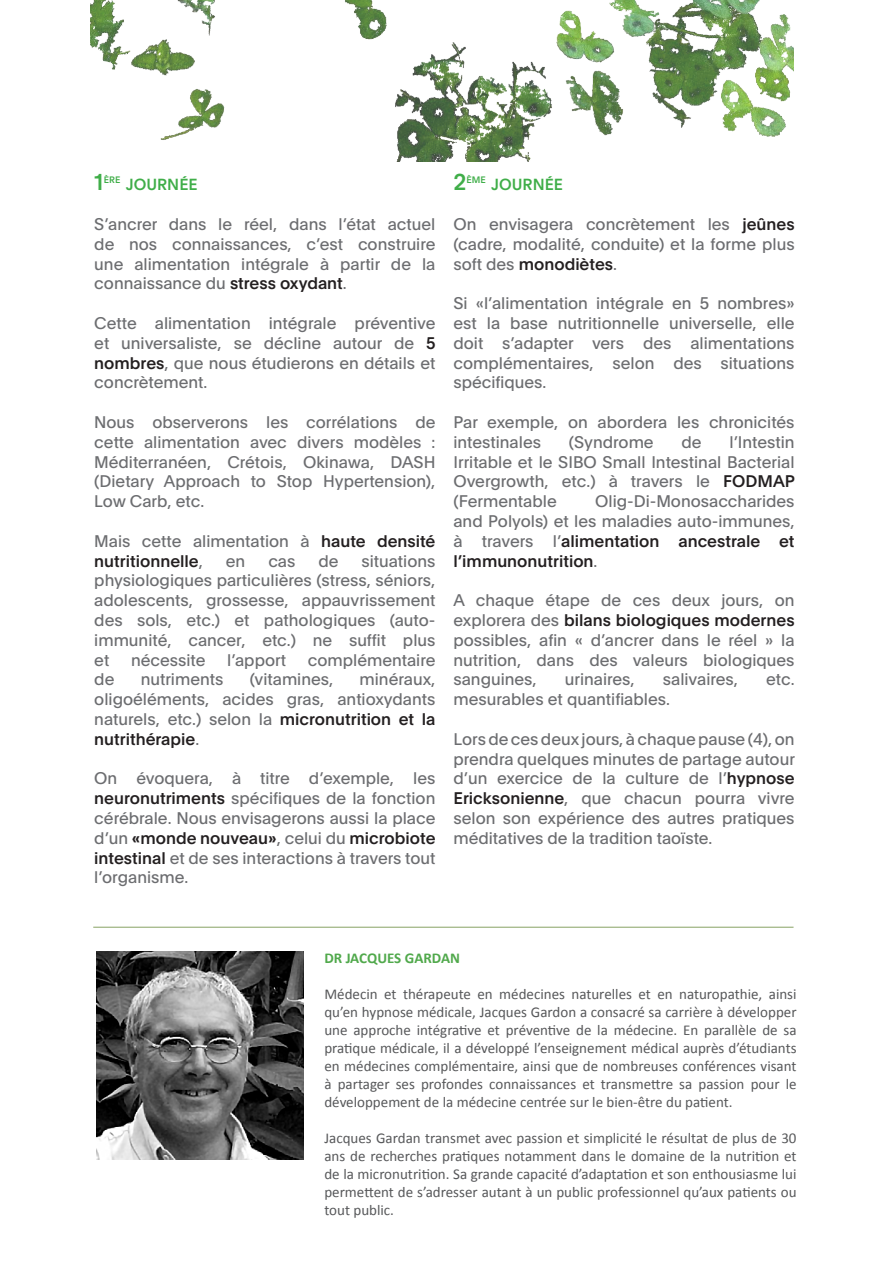
<style>
.page{position:relative;width:893px;height:1263px;background:#fff}
.page>*{position:absolute;margin:0;border:0;box-sizing:border-box;transform-origin:0 0}
.t1{font:500 22.5px "Plain";color:#40ae49}
.t2{font:16.5px/19.8px "Plain";color:#6c6d70;text-align:justify}
.t3{font:500 16.5px/19.8px "Plain";color:#231f20}
.t4{font:500 15.75px "Plain";color:#40ae49}
.t5{font:15px/18px "Calibri";color:#57585a;text-align:justify}
.t6{font:700 15px "Calibri";color:#51a94c}
.t7{font:500 9.15px "Plain";color:#40ae49}
.s1{font-weight:500;color:#231f20}
.s2{font-weight:400;color:#6c6d70}
</style>
<div class="page">
<img style="left:96px;top:952px;width:208px;height:207px">
<img style="left:90px;top:0;width:703px;height:162px">
<hr style="left:93px;top:927px;width:700px;height:1px;background:#698a3b">
<p class="t1" style="left:94px;top:166px;width:11px">1</p>
<p class="t7" style="left:104px;top:173px;width:18px">ÈRE</p>
<p class="t4" style="left:126px;top:173px;width:73px">JOURNÉE</p>
<p class="t2" style="left:94px;top:213px;width:343px">S’ancrer dans le réel, dans l’état actuel de nos connaissances, c’est construire une alimentation intégrale à partir de la connaissance du <span class="s1">stress oxydant</span>.</p>
<p class="t2" style="left:94px;top:312px;width:343px">Cette alimentation intégrale préventive et universaliste, se décline autour de <span class="s1">5 nombres</span>, que nous étudierons en détails et concrètement.</p>
<p class="t2" style="left:94px;top:411px;width:343px">Nous observerons les corrélations de cette alimentation avec divers modèles :<br>Méditerranéen, Crétois, Okinawa, DASH (Dietary Approach to Stop Hypertension), Low Carb, etc.</p>
<p class="t3" style="left:94px;top:530px;width:343px"><span class="s2">Mais cette alimentation à</span> haute densité nutritionnelle<span class="s2">,</span></p>
<p class="t2" style="left:94px;top:550px;width:343px;text-indent:267px">situations physiologiques particulières (stress, séniors, adolescents, grossesse, appauvrissement des sols, etc.) et pathologiques (auto&shy;immunité, cancer, etc.) ne suffit plus et</p>
<p class="t2" style="left:226px;top:550px;width:21px">en</p>
<p class="t2" style="left:268px;top:550px;width:29px">cas</p>
<p class="t2" style="left:318px;top:550px;width:22px">de</p>
<p class="t2" style="left:131px;top:649px;width:76px">nécessite</p>
<p class="t2" style="left:227px;top:649px;width:60px">l’apport</p>
<p class="t2" style="left:308px;top:649px;width:129px">complémentaire</p>
<p class="t2" style="left:94px;top:669px;width:22px">de</p>
<p class="t2" style="left:141px;top:669px;width:84px">nutriments</p>
<p class="t2" style="left:250px;top:669px;width:85px">(vitamines,</p>
<p class="t2" style="left:94px;top:669px;width:343px;text-indent:265px">minéraux, oligoéléments, acides gras, antioxydants naturels, etc.) selon la <span class="s1">micronutrition et la nutrithérapie</span>.</p>
<p class="t2" style="left:94px;top:768px;width:343px">On évoquera, à titre d’exemple, les <span class="s1">neuronutriments</span> spécifiques de la fonction cérébrale. Nous envisagerons aussi la place d’un <span class="s1">«monde nouveau»</span>, celui du <span class="s1">microbiote intestinal</span> et de ses interactions à travers tout l’organisme.</p>
<p class="t1" style="left:453px;top:166px;width:14px">2</p>
<p class="t7" style="left:466px;top:173px;width:21px">ÈME</p>
<p class="t4" style="left:491px;top:173px;width:73px">JOURNÉE</p>
<p class="t2" style="left:453px;top:213px;width:343px">On envisagera concrètement les <span class="s1">jeûnes </span>(cadre, modalité, conduite) et la forme plus soft des <span class="s1">monodiètes</span>.</p>
<p class="t2" style="left:453px;top:293px;width:343px">Si «l’alimentation intégrale en 5 nombres» est la base nutritionnelle universelle, elle doit s’adapter vers des alimentations complémentaires, selon des situations spécifiques.</p>
<p class="t2" style="left:453px;top:411px;width:343px">Par exemple, on abordera les chronicités intestinales</p>
<p class="t2" style="left:569px;top:431px;width:86px">(Syndrome</p>
<p class="t2" style="left:681px;top:431px;width:22px">de</p>
<p class="t2" style="left:453px;top:431px;width:343px;text-indent:276px">l’Intestin Irritable et le SIBO Small Intestinal Bacterial Overgrowth, etc.) à travers le <span class="s1">FODMAP </span>(Fermentable</p>
<p class="t2" style="left:453px;top:491px;width:343px;text-indent:142px">Olig-Di-Monosaccharides and Polyols) et les maladies auto-immunes, à travers l’<span class="s1">alimentation ancestrale et l’immunonutrition</span>.</p>
<p class="t2" style="left:453px;top:590px;width:343px">A chaque étape de ces deux jours, on explorera des <span class="s1">bilans biologiques modernes </span>possibles, afin « d’ancrer dans le réel » la nutrition, dans des valeurs biologiques sanguines,</p>
<p class="t2" style="left:565px;top:669px;width:71px">urinaires,</p>
<p class="t2" style="left:663px;top:669px;width:77px">salivaires,</p>
<p class="t2" style="left:766px;top:669px;width:30px">etc.</p>
<p class="t2" style="left:453px;top:689px;width:218px">mesurables et quantifiables.</p>
<p class="t2" style="left:453px;top:728px;width:343px">Lors de ces deux jours, à chaque pause (4), on prendra quelques minutes de partage autour d’un exercice de la culture de l’<span class="s1">hypnose Ericksonienne</span>, que chacun pourra vivre selon son expérience des autres pratiques méditatives de la tradition taoïste.</p>
<p class="t6" style="left:324px;top:948px;width:137px">DR JACQUES GARDAN</p>
<p class="t5" style="left:324px;top:985px;width:474px">Médecin et thérapeute en médecines naturelles et en naturopathie, ainsi qu’en hypnose médicale, Jacques Gardon a consacré sa carrière à développer une approche intégrative et préventive de la médecine. En parallèle de sa pratique médicale, il a développé l’enseignement médical auprès d’étudiants en médecines complémentaire, ainsi que de nombreuses conférences visant à partager ses profondes connaissances et transmettre sa passion pour le développement de la médecine centrée sur le bien-être du patient.</p>
<p class="t5" style="left:324px;top:1129px;width:474px">Jacques Gardan transmet avec passion et simplicité le résultat de plus de 30 ans de recherches pratiques notamment dans le domaine de la nutrition et de la micronutrition. Sa grande capacité d’adaptation et son enthousiasme lui permettent de s’adresser autant à un public professionnel qu’aux patients ou tout public.</p>
</div>
